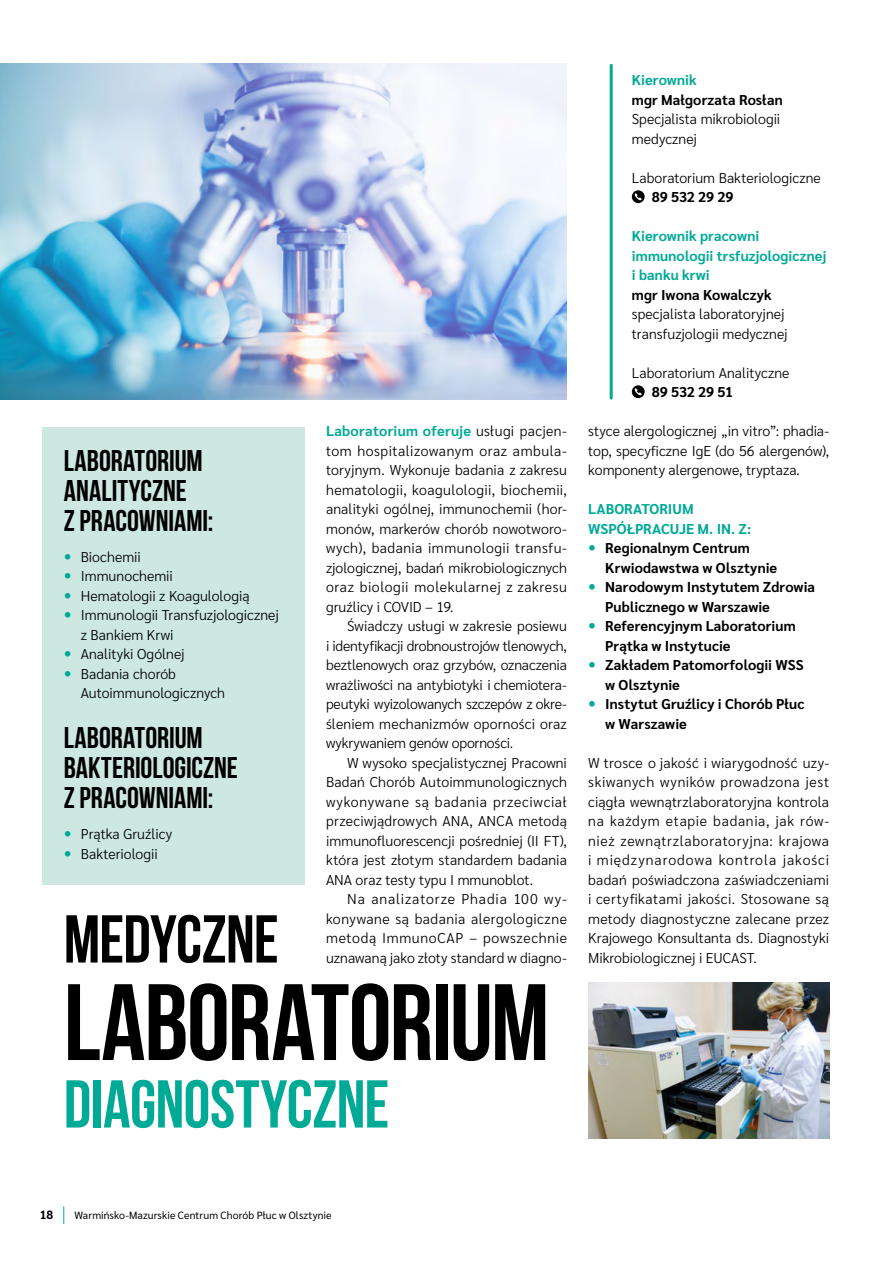
<style>
.page{position:relative;width:893px;height:1263px;background:#fff}
.page>*{position:absolute;margin:0;border:0;box-sizing:border-box;transform-origin:0 0}
.t1{font:108.3px "Bebas Neue";letter-spacing:-.015em;color:#000}
.t2{font:67.5px "Bebas Neue";letter-spacing:-.01em;color:#00aa96}
.t3{font:67.5px "Bebas Neue";letter-spacing:-.01em;color:#000}
.t4{font:30px/30px "Bebas Neue";color:#000}
.t5{font:300 14.25px/19.5px "Sarabun";letter-spacing:.005em;color:#000;text-align:justify}
.t6{font:700 14.25px/19.5px "Sarabun";letter-spacing:.01em;color:#000}
.t7{font:700 14.25px/19.5px "Sarabun";letter-spacing:.005em;color:#00aa96}
.t8{font:700 12px "Sarabun";color:#000}
.t9{font:10.5px "Sarabun";letter-spacing:.01em;color:#000}
.s1{font-weight:700;color:#00aa96}
</style>
<div class="page">
<img style="left:0;top:64px;width:567px;height:336px">
<svg style="left:63px;top:1207px;width:1px;height:17px"></svg>
<div style="left:42px;top:427px;width:263px;height:458px;background:#cde7e1"></div>
<hr style="left:610px;top:65px;width:3px;height:333px;background:#00aa96">
<img style="left:588px;top:982px;width:241px;height:156px">
<svg style="left:632px;top:190px;width:13px;height:13px"></svg>
<svg style="left:632px;top:385px;width:13px;height:13px"></svg>
<p class="t5" style="left:326px;top:421px;width:242px"><span class="s1">Laboratorium oferuje</span> usługi pacjen&shy;tom hospitalizowanym oraz ambula&shy;toryjnym. Wykonuje badania z zakresu hematologii, koagulologii, biochemii, analityki ogólnej, immunochemii (hor&shy;monów, markerów chorób nowotworo&shy;wych), badania immunologii transfu&shy;zjologicznej, badań mikrobiologicznych oraz biologii molekularnej z zakresu gruźlicy i COVID – 19.</p>
<p class="t5" style="left:326px;top:616px;width:242px;text-indent:21px">Świadczy usługi w zakresie posiewu i identyfikacji drobnoustrojów tlenowych, beztlenowych oraz grzybów, oznaczenia wrażliwości na antybiotyki i chemiotera&shy;peutyki wyizolowanych szczepów z okre&shy;śleniem mechanizmów oporności oraz wykrywaniem genów oporności.</p>
<p class="t5" style="left:326px;top:753px;width:242px;text-indent:21px">W wysoko specjalistycznej Pracowni Badań Chorób Autoimmunologicznych wykonywane są badania przeciwciał przeciwjądrowych ANA, ANCA metodą immunofluorescencji pośredniej (II FT), która jest złotym standardem badania ANA oraz testy typu I mmunoblot.</p>
<p class="t5" style="left:326px;top:889px;width:242px;text-indent:21px">Na analizatorze Phadia 100 wy&shy;konywane są badania alergologiczne metodą ImmunoCAP – powszechnie uznawaną jako złoty standard w diagno-</p>
<h3 class="t4" style="left:64px;top:445px;width:151px">LABORATORIUM<br>ANALITYCZNE<br>ZPRACOWNIAMI:</h3>
<p class="t5" style="left:81px;top:547px;width:199px;text-align:left">Biochemii<br>Immunochemii<br>Hematologii z Koagulologią<br>Immunologii Transfuzjologicznej z Bankiem Krwi<br>Analityki Ogólnej<br>Badania chorób<br>Autoimmunologicznych</p>
<h3 class="t4" style="left:64px;top:722px;width:176px">LABORATORIUM<br>BAKTERIOLOGICZNE<br>ZPRACOWNIAMI:</h3>
<p class="t5" style="left:81px;top:824px;width:93px">Prątka Gruźlicy<br>Bakteriologii</p>
<h2 class="t3" style="left:64px;top:902px;width:216px">MEDYCZNE</h2>
<h1 class="t1" style="left:64px;top:963px;width:487px">LABORATORIUM</h1>
<h2 class="t2" style="left:64px;top:1067px;width:327px">DIAGNOSTYCZNE</h2>
<p class="t7" style="left:632px;top:70px;width:66px">Kierownik</p>
<p class="t6" style="left:632px;top:90px;width:152px">mgr Małgorzata Rosłan</p>
<p class="t5" style="left:632px;top:109px;width:150px">Specjalista mikrobiologii medycznej</p>
<p class="t5" style="left:632px;top:168px;width:191px">Laboratorium Bakteriologiczne</p>
<p class="t6" style="left:652px;top:187px;width:83px">89 532 29 29</p>
<p class="t7" style="left:632px;top:226px;width:196px">Kierownik pracowni immunologii trsfuzjologicznej i banku krwi</p>
<p class="t6" style="left:632px;top:285px;width:142px">mgr Iwona Kowalczyk</p>
<p class="t5" style="left:632px;top:304px;width:157px">specjalista laboratoryjnej transfuzjologii medycznej</p>
<p class="t5" style="left:632px;top:363px;width:159px">Laboratorium Analityczne</p>
<p class="t6" style="left:652px;top:382px;width:83px">89 532 29 51</p>
<p class="t5" style="left:588px;top:421px;width:242px">styce alergologicznej „in vitro”: phadia&shy;top, specyficzne IgE (do 56 alergenów), komponenty alergenowe, tryptaza.</p>
<p class="t7" style="left:588px;top:499px;width:164px">LABORATORIUM<br>WSPÓŁPRACUJE M. IN. Z:</p>
<p class="t6" style="left:605px;top:538px;width:211px">Regionalnym Centrum<br>Krwiodawstwa w Olsztynie<br>Narodowym Instytutem Zdrowia<br>Publicznego w Warszawie<br>Referencyjnym Laboratorium<br>Prątka w Instytucie<br>Zakładem Patomorfologii WSS w Olsztynie<br>Instytut Gruźlicy i Chorób Płuc w Warszawie</p>
<p class="t5" style="left:588px;top:753px;width:242px">W trosce o jakość i wiarygodność uzy&shy;skiwanych wyników prowadzona jest ciągła wewnątrzlaboratoryjna kontrola na każdym etapie badania, jak rów&shy;nież zewnątrzlaboratoryjna: krajowa i międzynarodowa kontrola jakości badań poświadczona zaświadczeniami i certyfikatami jakości. Stosowane są metody diagnostyczne zalecane przez Krajowego Konsultanta ds. Diagnostyki Mikrobiologicznej i EUCAST.</p>
<p class="t8" style="left:40px;top:1207px;width:15px">18</p>
<p class="t9" style="left:74px;top:1209px;width:259px">Warmińsko-Mazurskie Centrum Chorób Płuc w Olsztynie</p>
</div>
